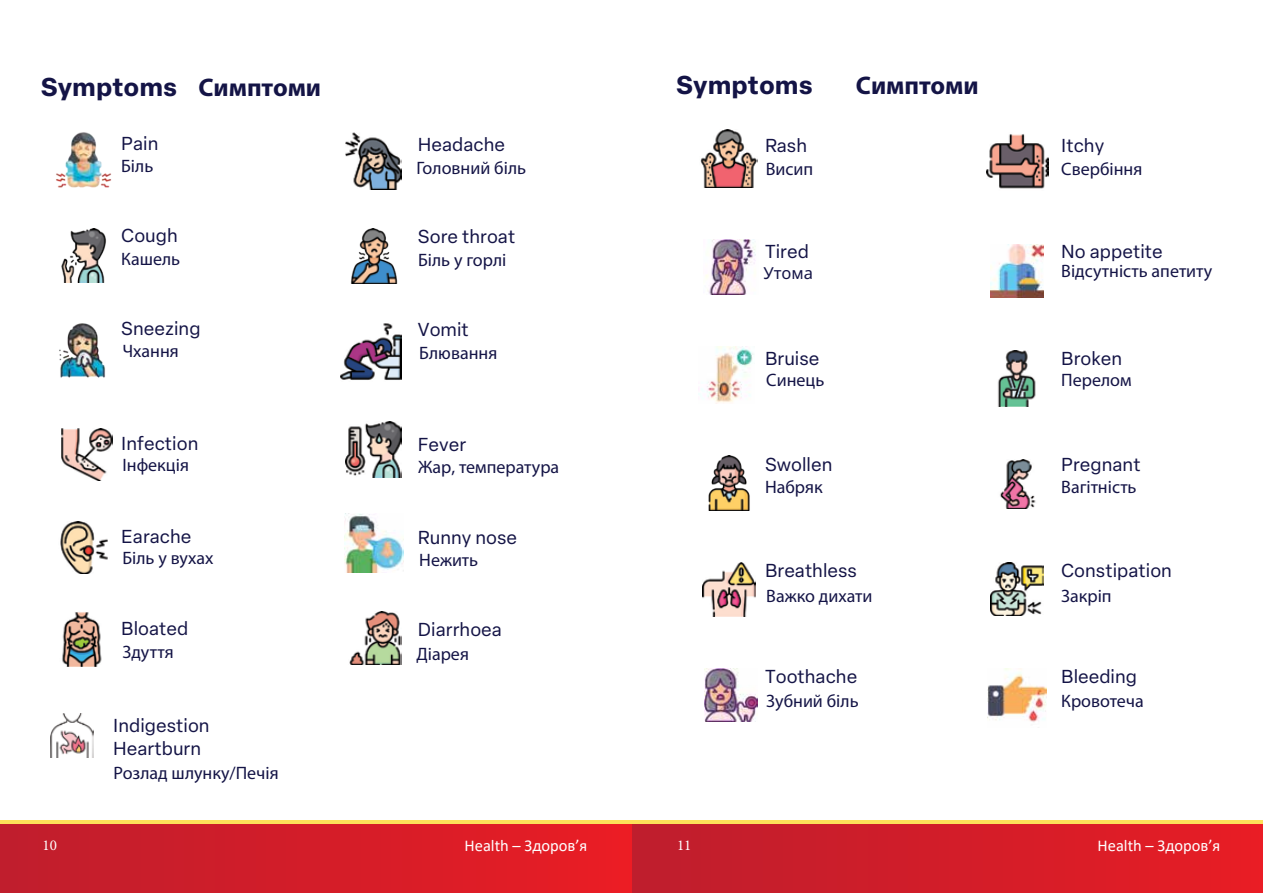
<style>
.page{position:relative;width:1263px;height:893px;background:#fff}
.page>*{position:absolute;margin:0;border:0;box-sizing:border-box;transform-origin:0 0}
.t1{font:700 25.5px "Myriad Pro";color:#141446}
.t2{font:700 25.35px "Elza Text";color:#141446}
.t3{font:18.45px/23.1px "Elza Text";color:#141446}
.t4{font:18px "Myriad Pro";color:#141446}
.t5{font:16.5px "Calibri";color:#fff}
.t6{font:16.5px "Noto Sans";color:#141446}
.t7{font:15px "Minion Pro";color:#fff}
</style>
<div class="page">
<div style="left:631px;top:821px;width:632px;height:72px;background:linear-gradient(to right,#fde05a,#fde05a)"></div>
<div style="left:0;top:821px;width:631px;height:72px;background:linear-gradient(to right,#fde05a,#fde05a)"></div>
<div style="left:631px;top:825px;width:632px;height:68px;background:linear-gradient(to right,#be1e2d,#e71d25)"></div>
<div style="left:0;top:825px;width:631px;height:68px;background:linear-gradient(to right,#bf1e2d,#e91d24)"></div>
<img style="left:56px;top:132px;width:56px;height:56px">
<img style="left:59px;top:323px;width:47px;height:55px">
<img style="left:61px;top:229px;width:45px;height:53px">
<img style="left:345px;top:133px;width:56px;height:56px">
<img style="left:350px;top:229px;width:48px;height:54px">
<img style="left:341px;top:323px;width:60px;height:57px">
<img style="left:346px;top:422px;width:55px;height:55px">
<img style="left:344px;top:513px;width:60px;height:60px">
<img style="left:349px;top:611px;width:52px;height:53px">
<img style="left:61px;top:428px;width:51px;height:52px">
<img style="left:60px;top:522px;width:48px;height:51px">
<img style="left:62px;top:612px;width:40px;height:54px">
<img style="left:50px;top:714px;width:44px;height:43px">
<img style="left:986px;top:134px;width:62px;height:55px">
<img style="left:990px;top:244px;width:53px;height:53px">
<img style="left:1000px;top:460px;width:36px;height:49px">
<img style="left:700px;top:130px;width:57px;height:57px">
<img style="left:698px;top:347px;width:56px;height:56px">
<img style="left:702px;top:563px;width:54px;height:53px">
<img style="left:997px;top:350px;width:39px;height:57px">
<img style="left:991px;top:562px;width:52px;height:53px">
<img style="left:705px;top:240px;width:51px;height:55px">
<img style="left:708px;top:455px;width:42px;height:55px">
<img style="left:704px;top:669px;width:53px;height:53px">
<img style="left:987px;top:668px;width:59px;height:54px">
<h2 class="t2" style="left:41px;top:67px;width:138px">Symptoms</h2>
<p class="t3" style="left:121px;top:131px;width:39px">Pain</p>
<h1 class="t1" style="left:198px;top:70px;width:124px">Симптоми</h1>
<p class="t3" style="left:418px;top:132px;width:89px">Headache</p>
<p class="t4" style="left:121px;top:155px;width:34px">Біль</p>
<p class="t4" style="left:416px;top:157px;width:111px">Головний біль</p>
<p class="t3" style="left:121px;top:223px;width:58px">Cough</p>
<p class="t3" style="left:418px;top:224px;width:99px">Sore throat</p>
<p class="t4" style="left:121px;top:247px;width:61px">Кашель</p>
<p class="t4" style="left:418px;top:249px;width:90px">Біль у горлі</p>
<p class="t3" style="left:121px;top:316px;width:81px">Sneezing</p>
<p class="t3" style="left:418px;top:317px;width:52px">Vomit</p>
<p class="t4" style="left:122px;top:340px;width:58px">Чхання</p>
<p class="t4" style="left:419px;top:341px;width:80px">Блювання</p>
<p class="t3" style="left:121px;top:431px;width:79px">Infection</p>
<p class="t3" style="left:418px;top:432px;width:50px">Fever</p>
<p class="t4" style="left:123px;top:454px;width:68px">Інфекція</p>
<p class="t4" style="left:418px;top:456px;width:143px">Жар, температура</p>
<p class="t3" style="left:121px;top:524px;width:72px">Earache</p>
<p class="t3" style="left:418px;top:525px;width:101px">Runny nose</p>
<p class="t4" style="left:122px;top:547px;width:93px">Біль у вухах</p>
<p class="t4" style="left:419px;top:548px;width:60px">Нежить</p>
<p class="t3" style="left:121px;top:616px;width:69px">Bloated</p>
<p class="t3" style="left:418px;top:617px;width:85px">Diarrhoea</p>
<p class="t4" style="left:123px;top:641px;width:53px">Здуття</p>
<p class="t4" style="left:416px;top:642px;width:54px">Діарея</p>
<p class="t3" style="left:113px;top:713px;width:98px">Indigestion<br>Heartburn</p>
<p class="t4" style="left:114px;top:761px;width:167px">Розлад шлунку/Печія</p>
<p class="t7" style="left:43px;top:835px;width:16px">10</p>
<p class="t5" style="left:464px;top:834px;width:124px">Health – Здоров’я</p>
<h2 class="t2" style="left:676px;top:65px;width:138px">Symptoms</h2>
<h1 class="t1" style="left:856px;top:68px;width:124px">Симптоми</h1>
<p class="t3" style="left:765px;top:133px;width:44px">Rash</p>
<p class="t3" style="left:1061px;top:133px;width:44px">Itchy</p>
<p class="t4" style="left:766px;top:158px;width:49px">Висип</p>
<p class="t4" style="left:1061px;top:158px;width:83px">Свербіння</p>
<p class="t3" style="left:765px;top:239px;width:45px">Tired</p>
<p class="t3" style="left:1061px;top:239px;width:103px">No appetite</p>
<p class="t4" style="left:766px;top:260px;width:48px">Втома</p>
<p class="t6" style="left:763px;top:262px;width:51px">Утома</p>
<p class="t4" style="left:1061px;top:260px;width:153px">Відсутність апетиту</p>
<p class="t3" style="left:765px;top:346px;width:56px">Bruise</p>
<p class="t3" style="left:1061px;top:346px;width:62px">Broken</p>
<p class="t4" style="left:766px;top:369px;width:60px">Синець</p>
<p class="t4" style="left:1061px;top:369px;width:72px">Перелом</p>
<p class="t3" style="left:765px;top:452px;width:69px">Swollen</p>
<p class="t3" style="left:1061px;top:452px;width:81px">Pregnant</p>
<p class="t4" style="left:765px;top:475px;width:59px">Набряк</p>
<p class="t4" style="left:1061px;top:476px;width:77px">Вагітність</p>
<p class="t3" style="left:765px;top:558px;width:93px">Breathless</p>
<p class="t3" style="left:1061px;top:558px;width:112px">Constipation</p>
<p class="t4" style="left:766px;top:585px;width:108px">Важко дихати</p>
<p class="t4" style="left:1061px;top:585px;width:52px">Закріп</p>
<p class="t3" style="left:765px;top:664px;width:94px">Toothache</p>
<p class="t3" style="left:1061px;top:664px;width:77px">Bleeding</p>
<p class="t4" style="left:766px;top:690px;width:94px">Зубний біль</p>
<p class="t4" style="left:1061px;top:690px;width:84px">Кровотеча</p>
<p class="t7" style="left:677px;top:835px;width:16px">11</p>
<p class="t5" style="left:1097px;top:834px;width:124px">Health – Здоров’я</p>
</div>
